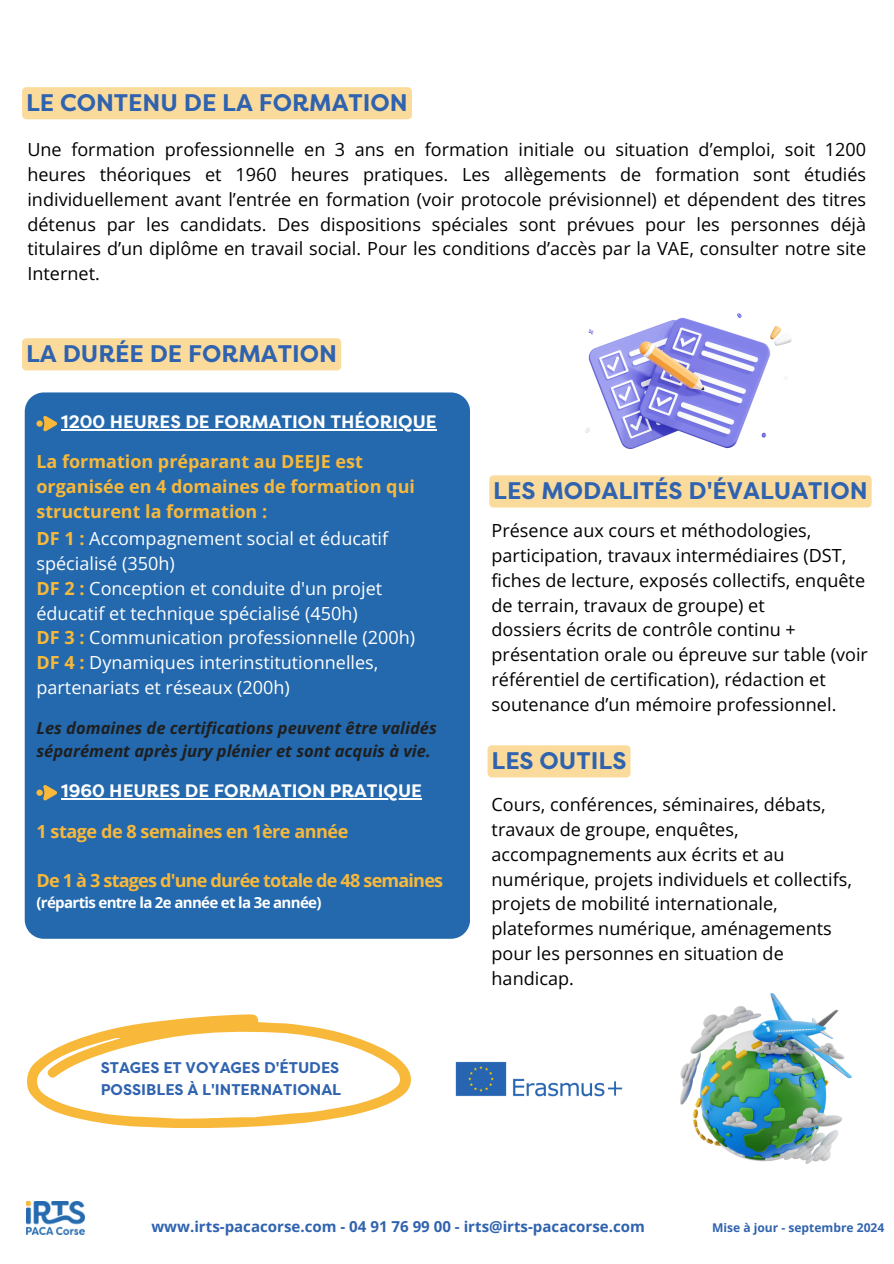
<style>
.page{position:relative;width:894px;height:1264px;background:#fff}
.page>*{position:absolute;margin:0;border:0;box-sizing:border-box;transform-origin:0 0}
.t1{font:700 24px "Filson Pro";color:#3063af}
.t2{font:18px/24.8px "Open Sans";color:#000}
.t3{font:18px/24.8px "Open Sans";color:#fff}
.t4{font:700 18px/24.8px "Open Sans";color:#f8b83a}
.t5{font:700 18px "Filson Pro";color:#fff}
.t6{font:700 18px "Open Sans";letter-spacing:-.045em;color:#f8b83a}
.t7{font:700 18px "Open Sans";letter-spacing:-.025em;color:#f8b83a}
.t8{font:italic 700 16.5px/22.5px "Open Sans";color:#1e1f20}
.t9{font:700 15.45px/21.3px "Filson Pro";color:#3063af}
.t10{font:700 15px "Open Sans";color:#3063af}
.t11{font:700 15px "Open Sans";letter-spacing:-.045em;color:#fff}
.t12{font:700 12px "Open Sans";color:#3063af}
.s1{font-weight:700;color:#f8b83a}
</style>
<div class="page">
<div style="left:25px;top:392px;width:445px;height:546px;background:#2469ad;border-radius:19px"></div>
<img style="left:585px;top:313px;width:206px;height:135px">
<img style="left:455px;top:1061px;width:168px;height:36px">
<img style="left:680px;top:993px;width:171px;height:170px">
<svg style="left:27px;top:1014px;width:384px;height:113px"></svg>
<svg style="left:36px;top:416px;width:21px;height:15px"></svg>
<svg style="left:36px;top:785px;width:21px;height:15px"></svg>
<div style="left:487px;top:745px;width:143px;height:32px;background:#fbdb9c;border-radius:4px"></div>
<div style="left:22px;top:87px;width:390px;height:32px;background:#fbdb9c;border-radius:4px"></div>
<hr style="left:61px;top:429px;width:375px;height:1px;background:#fff">
<div style="left:489px;top:475px;width:382px;height:32px;background:#fbdb9c;border-radius:4px"></div>
<div style="left:22px;top:338px;width:319px;height:32px;background:#fbdb9c;border-radius:4px"></div>
<hr style="left:61px;top:798px;width:361px;height:1px;background:#fff">
<img style="left:26px;top:1201px;width:59px;height:33px">
<h4 class="t1" style="left:26px;top:89px;width:383px">LE CONTENU DE LA FORMATION</h4>
<p class="t2" style="left:27px;top:137px;width:840px;text-align:justify">Une formation professionnelle en 3 ans en formation initiale ou situation d’emploi, soit 1200 heures théoriques et 1960 heures pratiques. Les allègements de formation sont étudiés individuellement avant l’entrée en formation (voir protocole prévisionnel) et dépendent des titres détenus par les candidats. Des dispositions spéciales sont prévues pour les personnes déjà titulaires d’un diplôme en travail social. Pour les conditions d’accès par la VAE, consulter notre site Internet.</p>
<h4 class="t1" style="left:26px;top:339px;width:312px">LA DURÉE DE FORMATION</h4>
<h2 class="t5" style="left:61px;top:411px;width:376px">1200 HEURES DE FORMATION THÉORIQUE</h2>
<h3 class="t4" style="left:36px;top:449px;width:380px">La formation préparant au DEEJE est organisée en 4 domaines de formation qui structurent la formation :</h3>
<p class="t3" style="left:36px;top:526px;width:380px"><span class="s1">DF 1 :</span> Accompagnement social et éducatif spécialisé (350h)<br><span class="s1">DF 2 :</span> Conception et conduite d'un projet éducatif et technique spécialisé (450h)<br><span class="s1">DF 3 :</span> Communication professionnelle (200h)<br><span class="s1">DF 4 :</span> Dynamiques interinstitutionnelles, partenariats et réseaux (200h)</p>
<h1 class="t8" style="left:36px;top:716px;width:402px">Les domaines de certifications peuvent être validés séparément après jury plénier et sont acquis à vie.</h1>
<p class="t5" style="left:61px;top:780px;width:362px">1960 HEURES DE FORMATION PRATIQUE</p>
<h3 class="t7" style="left:36px;top:818px;width:313px">1 stage de 8 semaines en 1ère année</h3>
<h3 class="t6" style="left:36px;top:867px;width:408px">De 1 à 3 stages d'une durée totale de 48 semaines</h3>
<h3 class="t11" style="left:36px;top:892px;width:286px">(répartis entre la 2e année et la 3e année)</h3>
<h3 class="t9" style="left:101px;top:1057px;width:242px">STAGES ET VOYAGES D'ÉTUDES<br>POSSIBLES À L'INTERNATIONAL</h3>
<h1 class="t1" style="left:493px;top:477px;width:376px">LES MODALITÉS D'ÉVALUATION</h1>
<h4 class="t2" style="left:491px;top:518px;width:378px">Présence aux cours et méthodologies, participation, travaux intermédiaires (DST, fiches de lecture, exposés collectifs, enquête de terrain, travaux de groupe) et<br>dossiers écrits de contrôle continu + présentation orale ou épreuve sur table (voir référentiel de certification), rédaction et soutenance d’un mémoire professionnel.</h4>
<p class="t1" style="left:491px;top:746px;width:136px">LES OUTILS</p>
<h2 class="t2" style="left:491px;top:791px;width:362px">Cours, conférences, séminaires, débats, travaux de groupe, enquêtes, accompagnements aux écrits et au numérique, projets individuels et collectifs, projets de mobilité internationale, plateformes numérique, aménagements pour les personnes en situation de handicap.</h2>
<p class="t10" style="left:151px;top:1215px;width:495px">www.irts-pacacorse.com - 04 91 76 99 00 - irts@irts-pacacorse.com</p>
<p class="t12" style="left:711px;top:1219px;width:174px">Mise à jour - septembre 2024</p>
</div>
